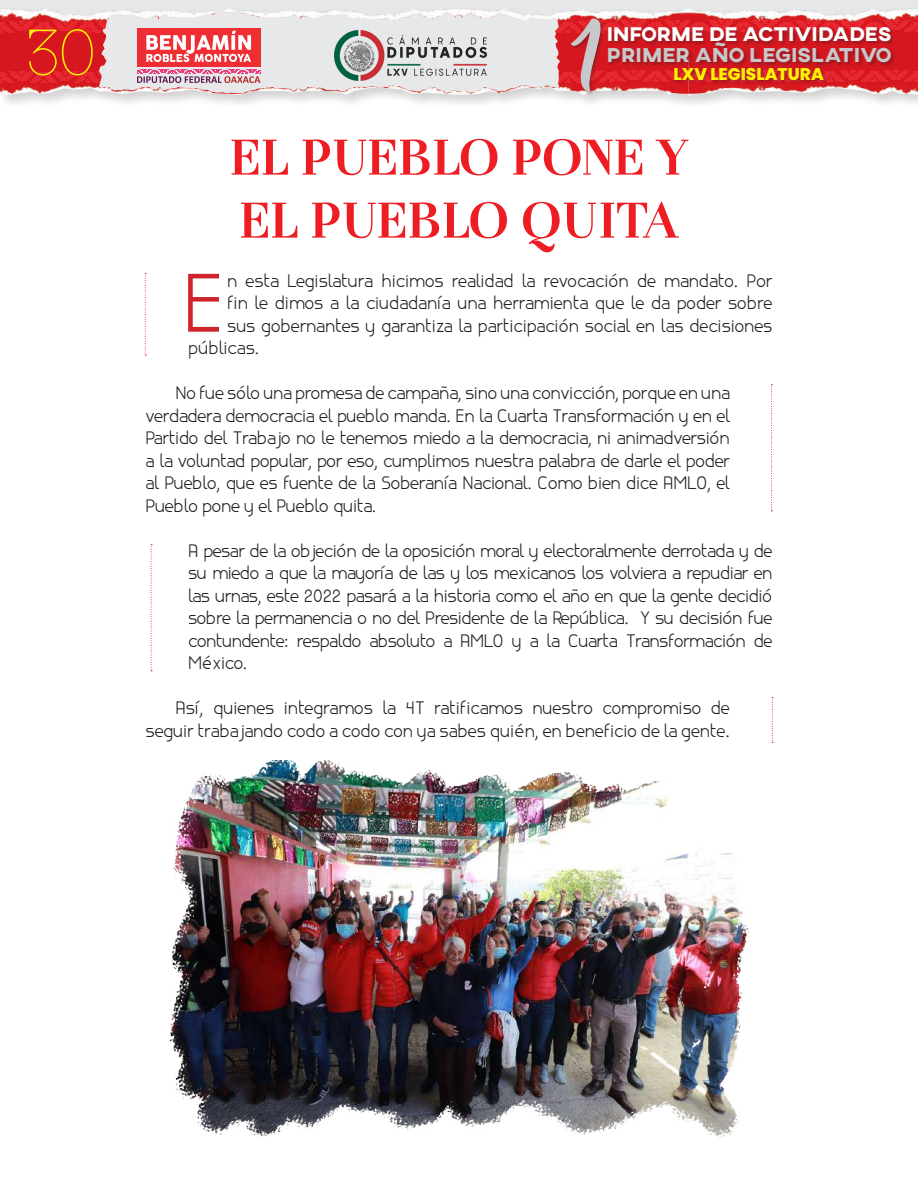
<style>
.page{position:relative;width:918px;height:1188px;background:#fff}
.page>*{position:absolute;margin:0;border:0;box-sizing:border-box;transform-origin:0 0}
.t1{font:82.35px "canela";color:#d1232a}
.t2{font:66.45px "Amarillo";color:#c7c8ca}
.t3{font:56.7px "AC Big Serif One";color:#fff101}
.t4{font:700 52.5px/63px "Otama W00";letter-spacing:-.015em;color:#ee1d23}
.t5{font:800 20.55px "AXIS";color:#c7c8ca}
.t6{font:800 20.25px "AXIS";color:#fff}
.t7{font:18px/22.5px "canela";color:#231f20;text-align:justify}
.t8{font:800 16.95px "Poppins";color:#fff101}
</style>
<div class="page">
<div style="left:0;top:0;width:918px;height:110px;background:#231f20;opacity:.2"></div>
<div style="left:0;top:0;width:916px;height:11px;background:#e6e7e9"></div>
<img style="left:0;top:93px;width:230px;height:2px">
<img style="left:230px;top:93px;width:686px;height:4px">
<div style="left:570px;top:18px;width:35px;height:78px;background:#231f20;opacity:.35"></div>
<hr style="left:916px;top:0;width:2px;height:111px;background:#231f20;opacity:.2">
<svg style="left:0;top:11px;width:918px;height:82px;background:#d87e82"></svg>
<svg style="left:145px;top:273px;width:1px;height:83px"></svg>
<svg style="left:771px;top:384px;width:2px;height:128px"></svg>
<svg style="left:151px;top:544px;width:1px;height:127px"></svg>
<svg style="left:772px;top:697px;width:1px;height:46px"></svg>
<img style="left:169px;top:761px;width:580px;height:378px">
<h3 class="t3" style="left:27px;top:22px;width:70px">30</h3>
<h2 class="t2" style="left:568px;top:31px;width:34px">1</h2>
<p class="t6" style="left:607px;top:21px;width:286px">INFORME DE ACTIVIDADES</p>
<p class="t5" style="left:607px;top:42px;width:286px">PRIMER AÑO LEGISLATIVO</p>
<p class="t8" style="left:674px;top:64px;width:152px">LXV LEGISLATURA</p>
<h3 class="t4" style="left:229px;top:126px;width:461px">EL PUEBLO PONE Y<br>EL PUEBLO QUITA</h3>
<h1 class="t1" style="left:182px;top:254px;width:44px">E</h1>
<p class="t7" style="left:227px;top:269px;width:547px">n esta Legislatura hicimos realidad la revocación de mandato. Por</p>
<p class="t7" style="left:227px;top:292px;width:547px">fin le dimos a la ciudadanía una herramienta que le da poder sobre</p>
<p class="t7" style="left:227px;top:314px;width:547px">sus gobernantes y garantiza la participación social en las decisiones</p>
<p class="t7" style="left:188px;top:337px;width:73px">públicas.</p>
<p class="t7" style="left:146px;top:382px;width:586px;text-indent:30px">No fue sólo una promesa de campaña, sino una convicción, porque en una verdadera democracia el pueblo manda. En la Cuarta Transformación y en el Partido del Trabajo no le tenemos miedo a la democracia, ni animadversión a la voluntad popular, por eso, cumplimos nuestra palabra de darle el poder al Pueblo, que es fuente de la Soberanía Nacional. Como bien dice AMLO, el Pueblo pone y el Pueblo quita.</p>
<p class="t7" style="left:188px;top:539px;width:586px">A pesar de la objeción de la oposición moral y electoralmente derrotada y de su miedo a que la mayoría de las y los mexicanos los volviera a repudiar en las urnas, este 2022 pasará a la historia como el año en que la gente decidió sobre la permanencia o no del Presidente de la República. Y su decisión fue contundente: respaldo absoluto a AMLO y a la Cuarta Transformación de México.</p>
<p class="t7" style="left:146px;top:697px;width:586px;line-height:23.4px;text-align:right">Así, quienes integramos la 4T ratificamos nuestro compromiso de seguir trabajando codo a codo con ya sabes quién, en beneficio de la gente.</p>
</div>
